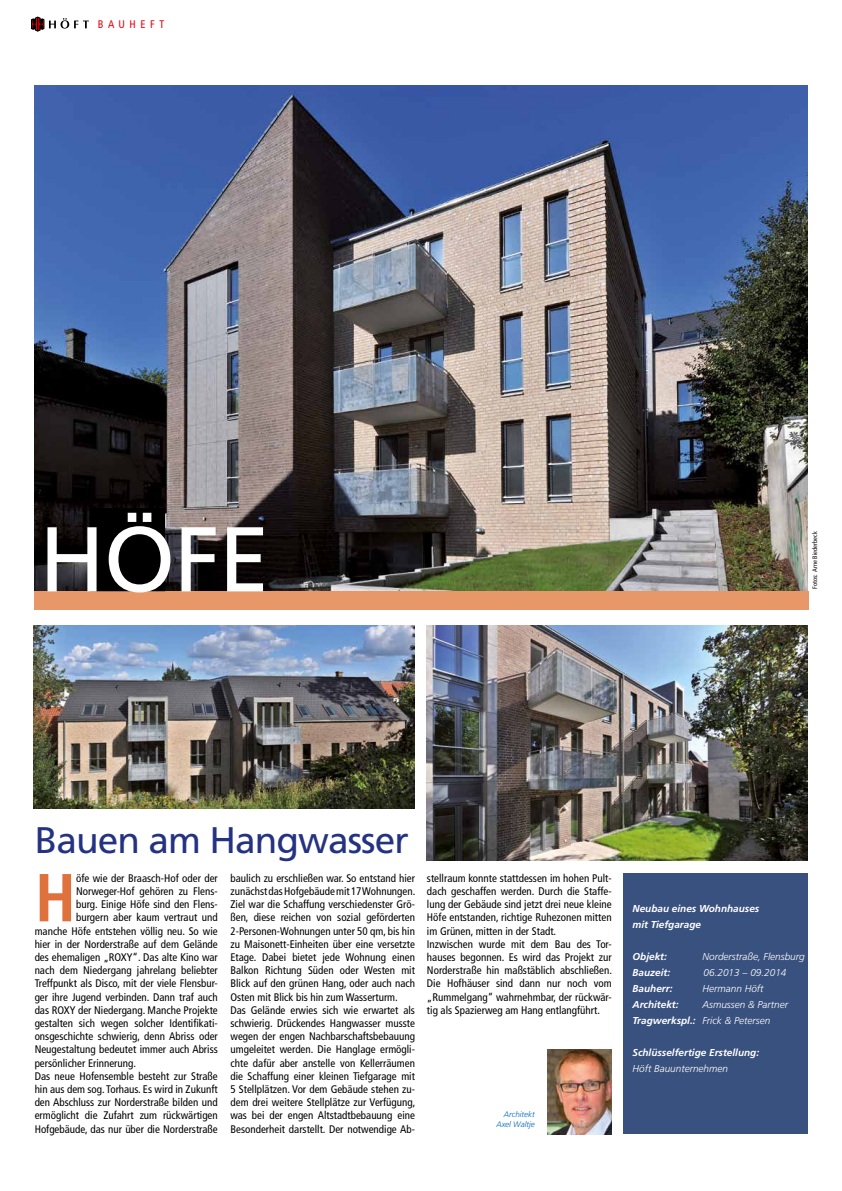
<style>
.page{position:relative;width:842px;height:1191px;background:#fff}
.page>*{position:absolute;margin:0;border:0;box-sizing:border-box;transform-origin:0 0}
.t1{font:91.9px "Frutiger";color:#fff}
.t2{font:700 condensed 67.7px "Frutiger";color:#df723c}
.t3{font:37px "Frutiger";letter-spacing:-.025em;color:#243282}
.t4{font:condensed 11px/13.2px "Frutiger";color:#000}
.t5{font:condensed 11px "Frutiger";letter-spacing:.42em;color:#e3000b}
.t6{font:italic 300 10px/16px "Frutiger";color:#fff}
.t7{font:italic 700 10px/16px "Frutiger";color:#fff}
.t8{font:italic 300 8px/9.6px "Frutiger";color:#0068b4;text-align:right}
.t9{font:condensed 6.5px "Frutiger";color:#000}
.s1{font-weight:700}
</style>
<div class="page">
<svg style="left:31px;top:17px;width:58px;height:14px"></svg>
<div style="left:623px;top:873px;width:185px;height:261px;background:#39517e"></div>
<img style="left:34px;top:85px;width:774px;height:506px">
<img style="left:34px;top:625px;width:381px;height:183px">
<img style="left:427px;top:625px;width:381px;height:235px">
<img style="left:547px;top:1049px;width:64px;height:85px">
<div style="left:34px;top:591px;width:774px;height:19px;background:#e89769"></div>
<div style="left:90px;top:508px;width:75px;height:83px;background:#000"></div>
<p class="t5" style="left:98px;top:18px;width:68px">BAUHEFT</p>
<h1 class="t1" style="left:39px;top:505px;width:232px">HÖFE</h1>
<p class="t9" style="left:811px;top:589px;width:59px;rotate:-90deg">Fotos: Arne Biederbeck</p>
<h3 class="t3" style="left:35px;top:818px;width:376px">Bauen am Hangwasser</h3>
<h2 class="t2" style="left:35px;top:857px;width:43px">H</h2>
<p class="t4" style="left:76px;top:871px;width:143px">öfe wie der Braasch-Hof oder der</p>
<p class="t4" style="left:76px;top:884px;width:143px">Norweger-Hof gehören zu Flens-</p>
<p class="t4" style="left:76px;top:897px;width:143px">burg. Einige Höfe sind den Flens-</p>
<p class="t4" style="left:76px;top:911px;width:143px">burgern aber kaum vertraut und</p>
<p class="t4" style="left:35px;top:924px;width:185px">manche Höfe entstehen völlig neu. So wie</p>
<p class="t4" style="left:35px;top:937px;width:185px">hier in der Norderstraße auf dem Gelände</p>
<p class="t4" style="left:35px;top:950px;width:185px">des ehemaligen „ROXY“. Das alte Kino war</p>
<p class="t4" style="left:35px;top:963px;width:185px">nach dem Niedergang jahrelang beliebter</p>
<p class="t4" style="left:35px;top:977px;width:185px">Treffpunkt als Disco, mit der viele Flensbur-</p>
<p class="t4" style="left:35px;top:990px;width:185px">ger ihre Jugend verbinden. Dann traf auch</p>
<p class="t4" style="left:35px;top:1003px;width:185px">das ROXY der Niedergang. Manche Projekte</p>
<p class="t4" style="left:35px;top:1016px;width:185px">gestalten sich wegen solcher Identifikati-</p>
<p class="t4" style="left:35px;top:1029px;width:185px">onsgeschichte schwierig, denn Abriss oder</p>
<p class="t4" style="left:35px;top:1043px;width:185px">Neugestaltung bedeutet immer auch Abriss</p>
<p class="t4" style="left:35px;top:1056px;width:103px">persönlicher Erinnerung.</p>
<p class="t4" style="left:35px;top:1069px;width:185px">Das neue Hofensemble besteht zur Straße</p>
<p class="t4" style="left:35px;top:1082px;width:185px">hin aus dem sog. Torhaus. Es wird in Zukunft</p>
<p class="t4" style="left:35px;top:1095px;width:185px">den Abschluss zur Norderstraße bilden und</p>
<p class="t4" style="left:35px;top:1109px;width:185px">ermöglicht die Zufahrt zum rückwärtigen</p>
<p class="t4" style="left:35px;top:1122px;width:185px">Hofgebäude, das nur über die Norderstraße</p>
<p class="t4" style="left:230px;top:871px;width:186px">baulich zu erschließen war. So entstand hier zunächst das Hofgebäude mit 17 Wohnungen.<br>Ziel war die Schaffung verschiedenster Grö&shy;ßen, diese reichen von sozial geförderten 2-Personen-Wohnungen unter 50 qm, bis hin zu Maisonett-Einheiten über eine versetzte Etage. Dabei bietet jede Wohnung einen Balkon Richtung Süden oder Westen mit Blick auf den grünen Hang, oder auch nach Osten mit Blick bis hin zum Wasserturm.<br>Das Gelände erwies sich wie erwartet als schwierig. Drückendes Hangwasser musste wegen der engen Nachbarschaftsbebauung umgeleitet werden. Die Hanglage ermögli&shy;chte dafür aber anstelle von Kellerräumen die Schaffung einer kleinen Tiefgarage mit 5 Stellplätzen. Vor dem Gebäude stehen zu&shy;dem drei weitere Stellplätze zur Verfügung, was bei der engen Altstadtbebauung eine Besonderheit darstellt. Der notwendige Ab-</p>
<p class="t4" style="left:427px;top:871px;width:187px">stellraum konnte stattdessen im hohen Pult&shy;dach geschaffen werden. Durch die Staffe&shy;lung der Gebäude sind jetzt drei neue kleine Höfe entstanden, richtige Ruhezonen mitten im Grünen, mitten in der Stadt.<br>Inzwischen wurde mit dem Bau des Tor&shy;hauses begonnen. Es wird das Projekt zur Norderstraße hin maßstäblich abschließen.<br>Die Hofhäuser sind dann nur noch vom „Rummelgang“ wahrnehmbar, der rückwär&shy;tig als Spazierweg am Hang entlangführt.</p>
<p class="t8" style="left:496px;top:1109px;width:40px">Architekt<br>Axel Waltje</p>
<p class="t7" style="left:632px;top:900px;width:128px">Neubau eines Wohnhauses mit Tiefgarage</p>
<p class="t7" style="left:632px;top:948px;width:36px">Objekt:</p>
<p class="t6" style="left:702px;top:948px;width:104px">Norderstraße, Flensburg</p>
<p class="t7" style="left:632px;top:964px;width:39px">Bauzeit:</p>
<p class="t6" style="left:704px;top:964px;width:84px">06.2013 – 09.2014</p>
<p class="t7" style="left:632px;top:980px;width:42px">Bauherr:</p>
<p class="t6" style="left:702px;top:980px;width:63px">Hermann Höft</p>
<p class="t7" style="left:632px;top:996px;width:48px">Architekt:</p>
<p class="t6" style="left:632px;top:996px;width:157px;text-indent:70px">Asmussen &amp; Partner<br><span class="s1">Tragwerkspl.:</span> Frick &amp; Petersen</p>
<p class="t7" style="left:632px;top:1044px;width:128px">Schlüsselfertige Erstellung:</p>
<p class="t6" style="left:632px;top:1060px;width:97px">Höft Bauunternehmen</p>
</div>
